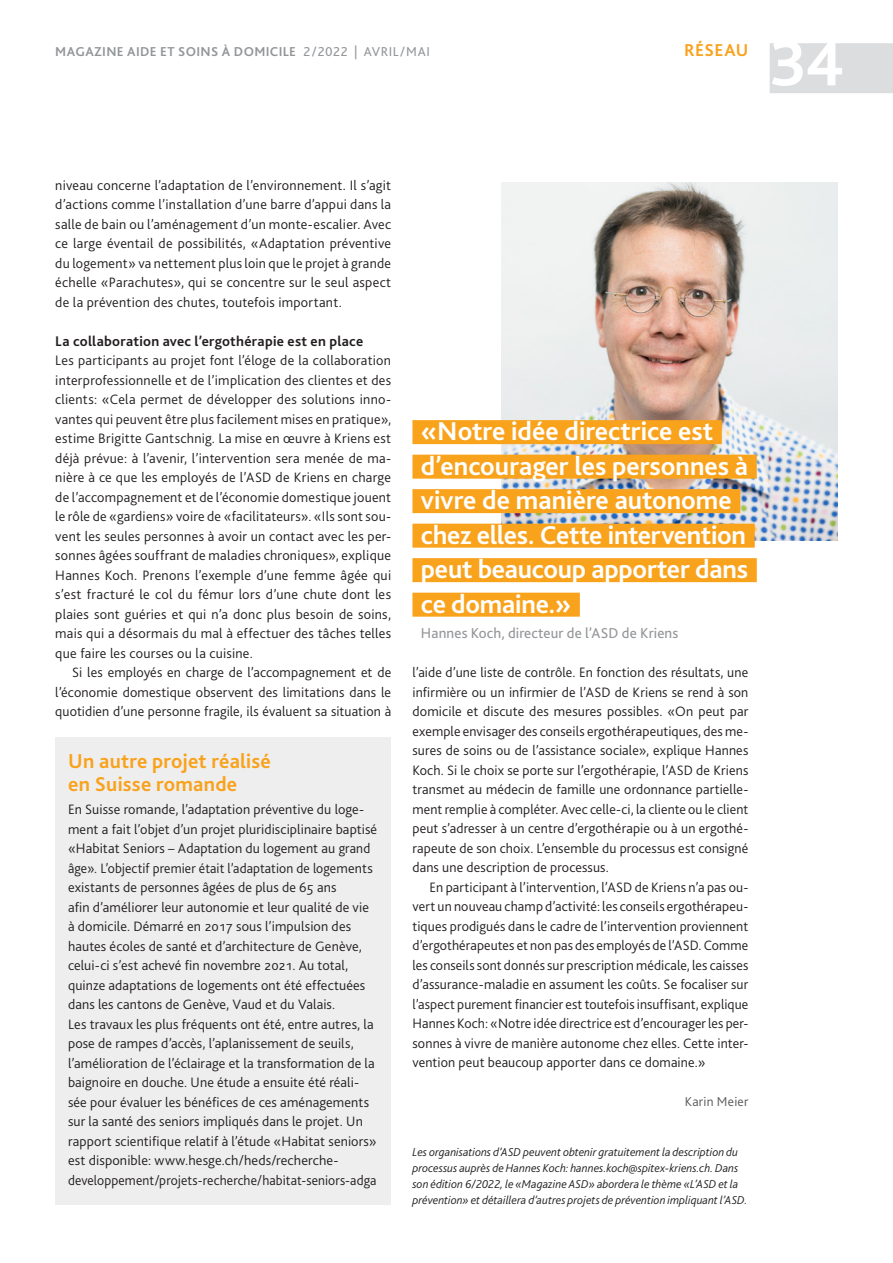
<style>
.page{position:relative;width:893px;height:1263px;background:#fff}
.page>*{position:absolute;margin:0;border:0;box-sizing:border-box;transform-origin:0 0}
.t1{font:700 67.5px "Bliss 2";color:#fff}
.t2{font:700 27px/34.5px "Bliss 2";letter-spacing:-.005em;color:#fff}
.t3{font:700 21px/22.5px "Bliss 2";letter-spacing:.01em;color:#f9a21c}
.t4{font:700 18px "Bliss 2";letter-spacing:.025em;color:#f9a21c}
.t5{font:15px "Bliss 2";letter-spacing:.005em;color:#939598}
.t6{font:700 14.7px "Bliss 2";letter-spacing:.02em;color:#231f20}
.t7{font:300 14.25px/19.5px "Bliss 2";letter-spacing:.01em;color:#231f20;text-align:justify}
.t8{font:700 13.5px "Bliss 2";letter-spacing:.025em;color:#939598}
.t9{font:300 13.5px "Bliss 2";letter-spacing:.02em;color:#57585a}
.t10{font:italic 300 12px/15.8px "Bliss 2";letter-spacing:.005em;color:#231f20}
.s1{font-weight:400}
</style>
<div class="page">
<div style="left:770px;top:43px;width:123px;height:50px;background:#dcdddf"></div>
<img style="left:502px;top:183px;width:336px;height:358px">
<div style="left:412px;top:420px;width:310px;height:24px;background:#f9a21c"></div>
<div style="left:412px;top:455px;width:345px;height:24px;background:#f9a21c"></div>
<div style="left:412px;top:489px;width:328px;height:24px;background:#f9a21c"></div>
<div style="left:412px;top:524px;width:343px;height:24px;background:#f9a21c"></div>
<div style="left:412px;top:558px;width:345px;height:24px;background:#f9a21c"></div>
<div style="left:412px;top:593px;width:168px;height:24px;background:#f9a21c"></div>
<div style="left:55px;top:737px;width:336px;height:467px;background:#eeeeef"></div>
<p class="t8" style="left:55px;top:43px;width:376px">MAGAZINE AIDE ET SOINS À DOMICILE <span class="s1">2/2022 | AVRIL/MAI</span></p>
<p class="t4" style="left:684px;top:39px;width:66px">RÉSEAU</p>
<h1 class="t1" style="left:770px;top:21px;width:77px">34</h1>
<p class="t7" style="left:55px;top:175px;width:337px">niveau concerne l’adaptation de l’environnement. Il s’agit d’actions comme l’installation d’une barre d’appui dans la salle de bain ou l’aménagement d’un monte-escalier. Avec ce large éventail de possibilités, «Adaptation préventive du logement» va nettement plus loin que le projet à grande échelle «Parachutes», qui se concentre sur le seul aspect de la prévention des chutes, toutefois important.</p>
<p class="t6" style="left:55px;top:332px;width:309px">La collaboration avec l’ergothérapie est en place</p>
<p class="t7" style="left:55px;top:351px;width:337px">Les participants au projet font l’éloge de la collaboration interprofessionnelle et de l’implication des clientes et des clients: «Cela permet de développer des solutions inno&shy;vantes qui peuvent être plus facilement mises en pratique», estime Brigitte Gantschnig. La mise en œuvre à Kriens est déjà prévue: à l’avenir, l’intervention sera menée de ma&shy;nière à ce que les employés de l’ASD de Kriens en charge de l’accompagnement et de l’économie domestique jouent le rôle de «gardiens» voire de «facilitateurs». «Ils sont sou&shy;vent les seules personnes à avoir un contact avec les per&shy;sonnes âgées souffrant de maladies chroniques», explique Hannes Koch. Prenons l’exemple d’une femme âgée qui s’est fracturé le col du fémur lors d’une chute dont les plaies sont guéries et qui n’a donc plus besoin de soins, mais qui a désormais du mal à effectuer des tâches telles que faire les courses ou la cuisine.</p>
<p class="t7" style="left:55px;top:663px;width:337px;text-indent:17px">Si les employés en charge de l’accompagnement et de l’économie domestique observent des limitations dans le quotidien d’une personne fragile, ils évaluent sa situation à</p>
<p class="t7" style="left:412px;top:663px;width:337px">l’aide d’une liste de contrôle. En fonction des résultats, une infirmière ou un infirmier de l’ASD de Kriens se rend à son domicile et discute des mesures possibles. «On peut par exemple envisager des conseils ergothérapeutiques, des me&shy;sures de soins ou de l’assistance sociale», explique Hannes Koch. Si le choix se porte sur l’ergothérapie, l’ASD de Kriens transmet au médecin de famille une ordonnance partielle&shy;ment remplie à compléter. Avec celle-ci, la cliente ou le client peut s’adresser à un centre d’ergothérapie ou à un ergothé&shy;rapeute de son choix. L’ensemble du processus est consigné dans une description de processus.</p>
<p class="t7" style="left:412px;top:877px;width:337px;text-indent:17px">En participant à l’intervention, l’ASD de Kriens n’a pas ou&shy;vert un nouveau champ d’activité: les conseils ergothérapeu&shy;tiques prodigués dans le cadre de l’intervention proviennent d’ergothérapeutes et non pas des employés de l’ASD. Comme les conseils sont donnés sur prescription médicale, les caisses d’assurance-maladie en assument les coûts. Se focaliser sur l’aspect purement financier est toutefois insuffisant, explique Hannes Koch: «Notre idée directrice est d’encourager les per&shy;sonnes à vivre de manière autonome chez elles. Cette inter&shy;vention peut beaucoup apporter dans ce domaine.»</p>
<p class="t9" style="left:685px;top:1093px;width:65px">Karin Meier</p>
<h2 class="t2" style="left:421px;top:414px;width:329px">«Notre idée directrice est d’encourager les personnes à vivre de manière autonome chez elles. Cette intervention peut beaucoup apporter dans ce domaine.»</h2>
<p class="t5" style="left:421px;top:624px;width:259px">Hannes Koch, directeur de l’ASD de Kriens</p>
<h3 class="t3" style="left:68px;top:750px;width:204px">Un autre projet réalisé en Suisse romande</h3>
<p class="t7" style="left:68px;top:800px;width:311px;text-align:left">En Suisse romande, l’adaptation préventive du loge&shy;ment a fait l’objet d’un projet pluridisciplinaire baptisé «Habitat Seniors – Adaptation du logement au grand âge». L’objectif premier était l’adaptation de logements existants de personnes âgées de plus de 65 ans<br>afin d’améliorer leur autonomie et leur qualité de vie à domicile. Démarré en 2017 sous l’impulsion des hautes écoles de santé et d’architecture de Genève, celui-ci s’est achevé fin novembre 2021. Au total, quinze adaptations de logements ont été effectuées dans les cantons de Genève, Vaud et du Valais.<br>Les travaux les plus fréquents ont été, entre autres, la pose de rampes d’accès, l’aplanissement de seuils, l’amélioration de l’éclairage et la transformation de la baignoire en douche. Une étude a ensuite été réali&shy;sée pour évaluer les bénéfices de ces aménagements sur la santé des seniors impliqués dans le projet. Un rapport scientifique relatif à l’étude «Habitat seniors» est disponible: www.hesge.ch/heds/recherche&shy;developpement/projets-recherche/habitat-seniors-adga</p>
<p class="t10" style="left:412px;top:1144px;width:336px">Les organisations d’ASD peuvent obtenir gratuitement la description du processus auprès de Hannes Koch: hannes.koch@spitex-kriens.ch. Dans son édition 6/2022, le «Magazine ASD» abordera le thème «L’ASD et la prévention» et détaillera d’autres projets de prévention impliquant l’ASD.</p>
</div>
